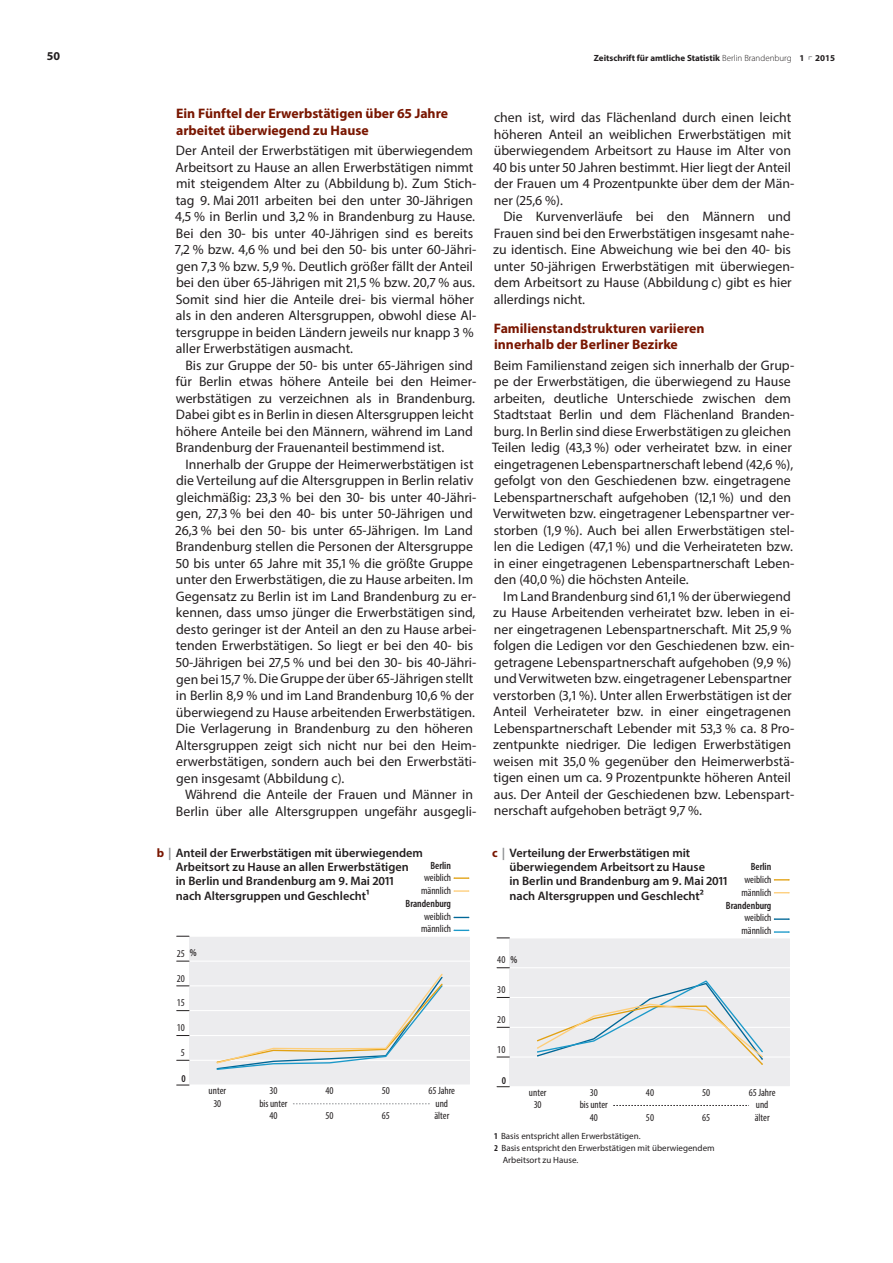
<style>
.page{position:relative;width:893px;height:1263px;background:#fff}
.page>*{position:absolute;margin:0;border:0;box-sizing:border-box;transform-origin:0 0}
.t1{font:13.8px/16.5px "Myriad Pro";color:#231f20}
.t2{font:700 13.8px/16.5px "Myriad Pro";color:#791600}
.t3{font:600 12.3px/14.4px "Myriad Pro";color:#231f20}
.t4{font:700 12px "Myriad Pro";color:#231f20}
.t5{font:condensed 10.5px/12.3px "Myriad Pro";color:#231f20;text-align:center}
.t6{font:600 condensed 10.5px "Myriad Pro";color:#231f20}
.t7{font:9px "Myriad Pro";color:#231f20}
.t8{font:700 9px "Myriad Pro";color:#231f20}
.s1{font-weight:300}
.s2{font-weight:700;color:#791600}
.s3{font-weight:700;color:#8f9194}
.s4{font-weight:700;font-stretch:condensed}
</style>
<div class="page">
<div style="left:510px;top:938px;width:280px;height:149px;background:#ececee"></div>
<hr style="left:510px;top:1086px;width:280px;height:1px;background:#fff">
<svg style="left:497px;top:1086px;width:13px;height:1px"></svg>
<hr style="left:510px;top:1056px;width:280px;height:1px;background:#fff">
<svg style="left:497px;top:1056px;width:13px;height:2px"></svg>
<hr style="left:510px;top:1027px;width:280px;height:1px;background:#fff">
<svg style="left:497px;top:1027px;width:13px;height:1px"></svg>
<hr style="left:510px;top:997px;width:280px;height:1px;background:#fff">
<svg style="left:497px;top:997px;width:13px;height:1px"></svg>
<hr style="left:510px;top:967px;width:280px;height:1px;background:#fff">
<svg style="left:497px;top:967px;width:13px;height:1px"></svg>
<svg style="left:497px;top:937px;width:13px;height:2px"></svg>
<svg style="left:537px;top:980px;width:226px;height:85px"></svg>
<svg style="left:613px;top:1105px;width:136px;height:1px"></svg>
<svg style="left:774px;top:892px;width:16px;height:1px"></svg>
<svg style="left:774px;top:879px;width:16px;height:1px"></svg>
<svg style="left:774px;top:931px;width:16px;height:2px"></svg>
<svg style="left:774px;top:918px;width:16px;height:2px"></svg>
<div style="left:189px;top:936px;width:281px;height:149px;background:#ececee"></div>
<hr style="left:189px;top:1084px;width:281px;height:1px;background:#fff">
<svg style="left:176px;top:1084px;width:14px;height:2px"></svg>
<hr style="left:189px;top:1060px;width:281px;height:1px;background:#fff">
<svg style="left:176px;top:1060px;width:14px;height:1px"></svg>
<hr style="left:189px;top:1035px;width:281px;height:1px;background:#fff">
<svg style="left:176px;top:1035px;width:14px;height:1px"></svg>
<hr style="left:189px;top:1010px;width:281px;height:1px;background:#fff">
<svg style="left:176px;top:1010px;width:14px;height:1px"></svg>
<hr style="left:189px;top:985px;width:281px;height:1px;background:#fff">
<svg style="left:176px;top:985px;width:14px;height:2px"></svg>
<hr style="left:189px;top:960px;width:281px;height:2px;background:#fff">
<svg style="left:176px;top:960px;width:14px;height:2px"></svg>
<hr style="left:189px;top:936px;width:281px;height:1px;background:#fff">
<svg style="left:176px;top:936px;width:14px;height:1px"></svg>
<svg style="left:216px;top:973px;width:227px;height:97px"></svg>
<svg style="left:293px;top:1103px;width:137px;height:1px"></svg>
<svg style="left:453px;top:890px;width:16px;height:2px"></svg>
<svg style="left:453px;top:877px;width:16px;height:2px"></svg>
<svg style="left:453px;top:930px;width:17px;height:2px"></svg>
<svg style="left:453px;top:917px;width:16px;height:1px"></svg>
<p class="t4" style="left:47px;top:49px;width:15px">50</p>
<p class="t8" style="left:594px;top:52px;width:243px">Zeitschrift für amtliche Statistik <span class="s1">Berlin Brandenburg</span> 1 <sup>┏</sup> 2015</p>
<p class="t2" style="left:176px;top:105px;width:274px">Ein Fünftel der Erwerbstätigen über 65 Jahre arbeitet überwiegend zu Hause</p>
<p class="t1" style="left:175px;top:142px;width:303px">Der Anteil der Erwerbstätigen mit überwiegendem Arbeitsort zu Hause an allen Erwerbstätigen nimmt mit steigendem Alter zu (Abbildung b). Zum Stich&shy;tag 9. Mai 2011 arbeiten bei den unter 30-Jährigen 4,5 % in Berlin und 3,2 % in Brandenburg zu Hause.<br>Bei den 30- bis unter 40-Jährigen sind es bereits 7,2 % bzw. 4,6 % und bei den 50- bis unter 60-Jähri&shy;gen 7,3 % bzw. 5,9 %. Deutlich größer fällt der Anteil bei den über 65-Jährigen mit 21,5 % bzw. 20,7 % aus.<br>Somit sind hier die Anteile drei- bis viermal höher als in den anderen Altersgruppen, obwohl diese Al&shy;tersgruppe in beiden Ländern jeweils nur knapp 3 % aller Erwerbstätigen ausmacht.</p>
<p class="t1" style="left:176px;top:357px;width:302px;text-indent:10px">Bis zur Gruppe der 50- bis unter 65-Jährigen sind für Berlin etwas höhere Anteile bei den Heimer&shy;werbstätigen zu verzeichnen als in Brandenburg.<br>Dabei gibt es in Berlin in diesen Altersgruppen leicht höhere Anteile bei den Männern, während im Land Brandenburg der Frauenanteil bestimmend ist.</p>
<p class="t1" style="left:175px;top:456px;width:302px;text-indent:10px">Innerhalb der Gruppe der Heimerwerbstätigen ist die Verteilung auf die Altersgruppen in Berlin relativ gleichmäßig: 23,3 % bei den 30- bis unter 40-Jähri&shy;gen, 27,3 % bei den 40- bis unter 50-Jährigen und 26,3 % bei den 50- bis unter 65-Jährigen. Im Land Brandenburg stellen die Personen der Altersgruppe 50 bis unter 65 Jahre mit 35,1 % die größte Gruppe unter den Erwerbstätigen, die zu Hause arbeiten. Im Gegensatz zu Berlin ist im Land Brandenburg zu er&shy;kennen, dass umso jünger die Erwerbstätigen sind, desto geringer ist der Anteil an den zu Hause arbei&shy;tenden Erwerbstätigen. So liegt er bei den 40- bis 50-Jährigen bei 27,5 % und bei den 30- bis 40-Jähri&shy;gen bei 15,7 %. Die Gruppe der über 65-Jährigen stellt in Berlin 8,9 % und im Land Brandenburg 10,6 % der überwiegend zu Hause arbeitenden Erwerbstätigen.<br>Die Verlagerung in Brandenburg zu den höheren Altersgruppen zeigt sich nicht nur bei den Heim&shy;erwerbstätigen, sondern auch bei den Erwerbstäti&shy;gen insgesamt (Abbildung c).</p>
<p class="t1" style="left:176px;top:786px;width:302px;text-align:center">Während die Anteile der Frauen und Männer in<br>Berlin über alle Altersgruppen ungefähr ausgegli-</p>
<p class="t3" style="left:176px;top:845px;width:249px;text-indent:-19px"><span class="s2">b</span> <span class="s3">|</span> Anteil der Erwerbstätigen mit überwiegendem Arbeitsort zu Hause an allen Erwerbstätigen<br>in Berlin und Brandenburg am 9. Mai 2011<br>nach Altersgruppen und Geschlecht1</p>
<p class="t6" style="left:431px;top:859px;width:22px">Berlin</p>
<p class="t5" style="left:421px;top:872px;width:31px;text-align:left">weiblich männlich</p>
<p class="t6" style="left:406px;top:897px;width:47px">Brandenburg</p>
<p class="t5" style="left:421px;top:910px;width:31px;text-align:left">weiblich männlich</p>
<p class="t6" style="left:190px;top:946px;width:8px">%</p>
<p class="t5" style="left:177px;top:947px;width:10px">25</p>
<p class="t5" style="left:177px;top:972px;width:10px">20</p>
<p class="t5" style="left:177px;top:997px;width:10px">15</p>
<p class="t5" style="left:177px;top:1021px;width:10px">10</p>
<p class="t5" style="left:181px;top:1046px;width:6px">5</p>
<p class="t6" style="left:181px;top:1072px;width:6px">0</p>
<p class="t5" style="left:209px;top:1084px;width:19px">unter<br>30</p>
<p class="t5" style="left:259px;top:1084px;width:30px">30<br>bis unter<br>40</p>
<p class="t5" style="left:326px;top:1084px;width:10px">40</p>
<p class="t5" style="left:326px;top:1109px;width:10px">50</p>
<p class="t5" style="left:382px;top:1084px;width:10px">50</p>
<p class="t5" style="left:382px;top:1109px;width:10px">65</p>
<p class="t5" style="left:428px;top:1084px;width:28px">65 Jahre und älter</p>
<p class="t1" style="left:493px;top:109px;width:303px">chen ist, wird das Flächenland durch einen leicht höheren Anteil an weiblichen Erwerbstätigen mit überwiegendem Arbeitsort zu Hause im Alter von 40 bis unter 50 Jahren bestimmt. Hier liegt der Anteil der Frauen um 4 Prozentpunkte über dem der Män&shy;ner (25,6 %).</p>
<p class="t1" style="left:493px;top:208px;width:303px;text-indent:10px">Die Kurvenverläufe bei den Männern und Frauen sind bei den Erwerbstätigen insgesamt nahe&shy;zu identisch. Eine Abweichung wie bei den 40- bis unter 50-jährigen Erwerbstätigen mit überwiegen&shy;dem Arbeitsort zu Hause (Abbildung c) gibt es hier allerdings nicht.</p>
<p class="t2" style="left:494px;top:319px;width:212px">Familienstandstrukturen variieren innerhalb der Berliner Bezirke</p>
<p class="t1" style="left:492px;top:357px;width:304px">Beim Familienstand zeigen sich innerhalb der Grup&shy;pe der Erwerbstätigen, die überwiegend zu Hause arbeiten, deutliche Unterschiede zwischen dem Stadtstaat Berlin und dem Flächenland Branden&shy;burg. In Berlin sind diese Erwerbstätigen zu gleichen Teilen ledig (43,3 %) oder verheiratet bzw. in einer eingetragenen Lebenspartnerschaft lebend (42,6 %), gefolgt von den Geschiedenen bzw. eingetragene Lebenspartnerschaft aufgehoben (12,1 %) und den Verwitweten bzw. eingetragener Lebenspartner ver&shy;storben (1,9 %). Auch bei allen Erwerbstätigen stel&shy;len die Ledigen (47,1 %) und die Verheirateten bzw. in einer eingetragenen Lebenspartnerschaft Leben&shy;den (40,0 %) die höchsten Anteile.</p>
<p class="t1" style="left:493px;top:588px;width:302px;text-indent:10px">Im Land Brandenburg sind 61,1 % der überwiegend zu Hause Arbeitenden verheiratet bzw. leben in ei&shy;ner eingetragenen Lebenspartnerschaft. Mit 25,9 % folgen die Ledigen vor den Geschiedenen bzw. ein&shy;getragene Lebenspartnerschaft aufgehoben (9,9 %) und Verwitweten bzw. eingetragener Lebenspartner verstorben (3,1 %). Unter allen Erwerbstätigen ist der Anteil Verheirateter bzw. in einer eingetragenen Lebenspartnerschaft Lebender mit 53,3 % ca. 8 Pro&shy;zentpunkte niedriger. Die ledigen Erwerbstätigen weisen mit 35,0 % gegenüber den Heimerwerbstä&shy;tigen einen um ca. 9 Prozentpunkte höheren Anteil aus. Der Anteil der Geschiedenen bzw. Lebenspart&shy;nerschaft aufgehoben beträgt 9,7 %.</p>
<p class="t3" style="left:509px;top:845px;width:220px;text-indent:-17px"><span class="s2">c</span> <span class="s3">|</span> Verteilung der Erwerbstätigen mit überwiegendem Arbeitsort zu Hause<br>in Berlin und Brandenburg am 9. Mai 2011 nach Altersgruppen und Geschlecht2</p>
<p class="t6" style="left:751px;top:860px;width:22px">Berlin</p>
<p class="t5" style="left:741px;top:873px;width:31px;text-align:left">weiblich männlich</p>
<p class="t6" style="left:726px;top:899px;width:47px">Brandenburg</p>
<p class="t5" style="left:741px;top:911px;width:31px;text-align:left">weiblich männlich</p>
<p class="t6" style="left:510px;top:953px;width:8px">%</p>
<p class="t5" style="left:497px;top:954px;width:10px">40</p>
<p class="t5" style="left:497px;top:983px;width:10px">30</p>
<p class="t5" style="left:497px;top:1013px;width:10px">20</p>
<p class="t5" style="left:497px;top:1043px;width:10px">10</p>
<p class="t6" style="left:502px;top:1074px;width:6px">0</p>
<p class="t5" style="left:529px;top:1086px;width:19px">unter<br>30</p>
<p class="t5" style="left:580px;top:1086px;width:30px">30<br>bis unter<br>40</p>
<p class="t5" style="left:646px;top:1086px;width:10px">40</p>
<p class="t5" style="left:646px;top:1111px;width:10px">50</p>
<p class="t5" style="left:702px;top:1086px;width:10px">50</p>
<p class="t5" style="left:702px;top:1111px;width:10px">65</p>
<p class="t7" style="left:494px;top:1130px;width:148px"><span class="s4">1</span> Basis entspricht allen Erwerbstätigen.</p>
<p class="t7" style="left:494px;top:1142px;width:222px"><span class="s4">2</span> Basis entspricht den Erwerbstätigen mit überwiegendem</p>
<p class="t7" style="left:503px;top:1154px;width:77px">Arbeitsort zu Hause.</p>
<p class="t5" style="left:749px;top:1086px;width:28px">65 Jahre und älter</p>
</div>
